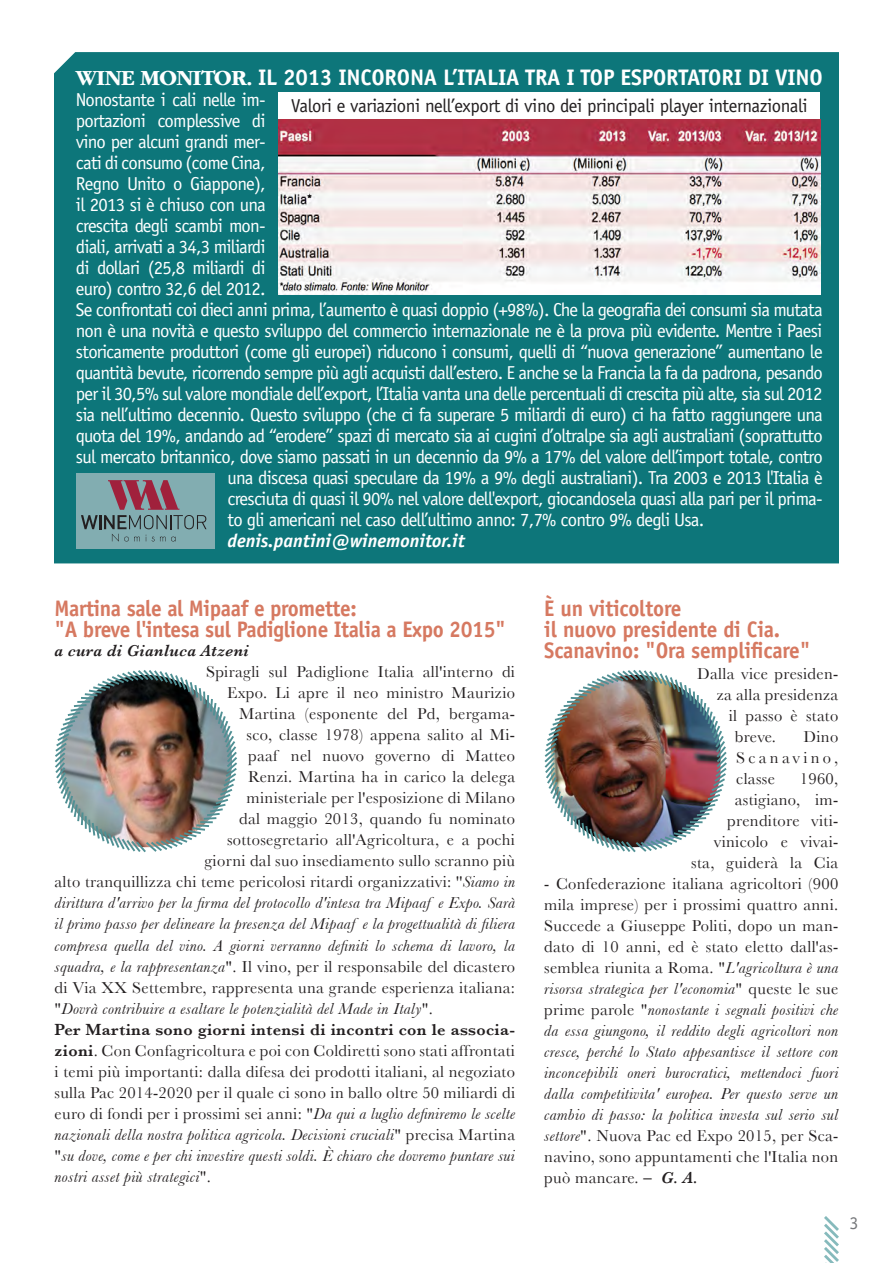
<style>
.page{position:relative;width:893px;height:1263px;background:#fff}
.page>*{position:absolute;margin:0;border:0;box-sizing:border-box;transform-origin:0 0}
.t1{font:700 22.5px "Officina Sans Std";letter-spacing:-.02em;color:#d67961;scale:.95 1}
.testo_box_bianco{font:700 22.5px "Officina Sans Std";letter-spacing:-.01em;color:#fff}
.testo_box_bianco-2{font:18.75px "Officina Sans Std";letter-spacing:-.04em;color:#fff}
.t2{font:18.75px "Officina Sans Std";letter-spacing:-.02em;color:#231f20}
.testo_box_bianco-3{font:italic 700 18.75px "Officina Sans Std";color:#fff}
.t3{font:18px "Officina Sans Std";color:#76787b}
.t4{font:16.5px/21px "Baskerville";letter-spacing:.02em;color:#231f20;text-align:justify}
.t5{font:italic 16.5px/21px "Baskerville";letter-spacing:.02em;color:#231f20;text-align:justify}
.t6{font:italic 600 16.5px "Baskerville";letter-spacing:.02em;color:#231f20}
.s1{font-family:"ITC Garamond Std"}
.s2{font-style:italic}
.s3{font-style:normal}
.s4{font-weight:600}
</style>
<div class="page">
<svg style="left:824px;top:1216px;width:15px;height:47px"></svg>
<div style="left:54px;top:52px;width:785px;height:511px;background:#0d767a"></div>
<div style="left:76px;top:473px;width:139px;height:76px;background:#82adb1"></div>
<svg style="left:81px;top:480px;width:126px;height:62px"></svg>
<img style="left:279px;top:119px;width:541px;height:176px">
<div style="left:279px;top:92px;width:541px;height:27px;background:#fff"></div>
<img style="left:55px;top:670px;width:182px;height:183px">
<img style="left:544px;top:670px;width:183px;height:183px">
<p class="testo_box_bianco" style="left:76px;top:63px;width:748px"><span class="s1">WINE MONITOR.</span> IL 2013 INCORONA L’ITALIA TRA I TOP ESPORTATORI DI VINO</p>
<p class="testo_box_bianco-2" style="left:76px;top:88px;width:191px">Nonostante i cali nelle im-</p>
<p class="testo_box_bianco-2" style="left:76px;top:109px;width:191px">portazioni complessive di</p>
<p class="testo_box_bianco-2" style="left:76px;top:130px;width:191px">vino per alcuni grandi mer-</p>
<p class="testo_box_bianco-2" style="left:76px;top:151px;width:191px">cati di consumo (come Cina,</p>
<p class="testo_box_bianco-2" style="left:76px;top:172px;width:191px">Regno Unito o Giappone),</p>
<p class="testo_box_bianco-2" style="left:76px;top:193px;width:191px">il 2013 si è chiuso con una</p>
<p class="testo_box_bianco-2" style="left:76px;top:214px;width:191px">crescita degli scambi mon-</p>
<p class="testo_box_bianco-2" style="left:76px;top:235px;width:191px">diali, arrivati a 34,3 miliardi</p>
<p class="testo_box_bianco-2" style="left:76px;top:256px;width:191px">di dollari (25,8 miliardi di</p>
<p class="testo_box_bianco-2" style="left:76px;top:277px;width:191px">euro) contro 32,6 del 2012.</p>
<p class="testo_box_bianco-2" style="left:76px;top:298px;width:748px">Se confrontati coi dieci anni prima, l’aumento è quasi doppio (+98%). Che la geografia dei consumi sia mutata</p>
<p class="testo_box_bianco-2" style="left:76px;top:319px;width:748px">non è una novità e questo sviluppo del commercio internazionale ne è la prova più evidente. Mentre i Paesi</p>
<p class="testo_box_bianco-2" style="left:76px;top:340px;width:748px">storicamente produttori (come gli europei) riducono i consumi, quelli di “nuova generazione” aumentano le</p>
<p class="testo_box_bianco-2" style="left:76px;top:361px;width:748px">quantità bevute, ricorrendo sempre più agli acquisti dall’estero. E anche se la Francia la fa da padrona, pesando</p>
<p class="testo_box_bianco-2" style="left:76px;top:382px;width:748px">per il 30,5% sul valore mondiale dell’export, l’Italia vanta una delle percentuali di crescita più alte, sia sul 2012</p>
<p class="testo_box_bianco-2" style="left:76px;top:403px;width:748px">sia nell’ultimo decennio. Questo sviluppo (che ci fa superare 5 miliardi di euro) ci ha fatto raggiungere una</p>
<p class="testo_box_bianco-2" style="left:76px;top:424px;width:748px">quota del 19%, andando ad “erodere” spazi di mercato sia ai cugini d’oltralpe sia agli australiani (soprattutto</p>
<p class="testo_box_bianco-2" style="left:76px;top:445px;width:748px">sul mercato britannico, dove siamo passati in un decennio da 9% a 17% del valore dell’import totale, contro</p>
<p class="testo_box_bianco-2" style="left:227px;top:466px;width:597px">una discesa quasi speculare da 19% a 9% degli australiani). Tra 2003 e 2013 l'Italia è</p>
<p class="testo_box_bianco-2" style="left:227px;top:487px;width:597px">cresciuta di quasi il 90% nel valore dell'export, giocandosela quasi alla pari per il prima-</p>
<p class="testo_box_bianco-2" style="left:227px;top:508px;width:478px">to gli americani nel caso dell’ultimo anno: 7,7% contro 9% degli Usa.</p>
<p class="testo_box_bianco-3" style="left:227px;top:529px;width:239px">denis.pantini@winemonitor.it</p>
<p class="t2" style="left:291px;top:95px;width:518px">Valori e variazioni nell’export di vino dei principali player internazionali</p>
<p class="t1" style="left:55px;top:594px;width:319px">Martina sale al Mipaaf e promette:</p>
<p class="t1" style="left:55px;top:615px;width:476px">"A breve l'intesa sul Padiglione Italia a Expo 2015"</p>
<p class="t6" style="left:55px;top:641px;width:196px">a cura di Gianluca Atzeni</p>
<p class="t4" style="left:206px;top:661px;width:310px">Spiragli sul Padiglione Italia all'interno di</p>
<p class="t4" style="left:227px;top:682px;width:289px">Expo. Li apre il neo ministro Maurizio</p>
<p class="t4" style="left:239px;top:703px;width:278px">Martina (esponente del Pd, bergama-</p>
<p class="t4" style="left:247px;top:724px;width:270px">sco, classe 1978) appena salito al Mi-</p>
<p class="t4" style="left:248px;top:745px;width:268px">paaf nel nuovo governo di Matteo</p>
<p class="t4" style="left:248px;top:766px;width:268px">Renzi. Martina ha in carico la delega</p>
<p class="t4" style="left:247px;top:787px;width:270px">ministeriale per l'esposizione di Milano</p>
<p class="t4" style="left:239px;top:808px;width:277px">dal maggio 2013, quando fu nominato</p>
<p class="t4" style="left:227px;top:829px;width:289px">sottosegretario all'Agricoltura, e a pochi</p>
<p class="t4" style="left:205px;top:850px;width:312px">giorni dal suo insediamento sullo scranno più</p>
<p class="t4" style="left:55px;top:871px;width:462px">alto tranquillizza chi teme pericolosi ritardi organizzativi: ''<span class="s2">Siamo in</span></p>
<p class="t5" style="left:55px;top:892px;width:462px">dirittura d'arrivo per la firma del protocollo d'intesa tra Mipaaf e Expo. Sarà</p>
<p class="t5" style="left:55px;top:913px;width:462px">il primo passo per delineare la presenza del Mipaaf e la progettualità di filiera</p>
<p class="t5" style="left:55px;top:934px;width:462px">compresa quella del vino. A giorni verranno definiti lo schema di lavoro, la</p>
<p class="t4" style="left:55px;top:955px;width:462px"><span class="s2">squadra, e la rappresentanza</span>". Il vino, per il responsabile del dicastero</p>
<p class="t4" style="left:55px;top:976px;width:462px">di Via XX Settembre, rappresenta una grande esperienza italiana:</p>
<p class="t5" style="left:55px;top:997px;width:380px"><span class="s3">"</span>Dovrà contribuire a esaltare le potenzialità del Made in Italy<span class="s3">".</span></p>
<p class="t4" style="left:55px;top:1018px;width:462px"><span class="s4">Per Martina sono giorni intensi di incontri con le associa&shy;zioni</span>. Con Confagricoltura e poi con Coldiretti sono stati affrontati i temi più importanti: dalla difesa dei prodotti italiani, al negoziato sulla Pac 2014-2020 per il quale ci sono in ballo oltre 50 miliardi di euro di fondi per i prossimi sei anni: "<span class="s2">Da qui a luglio definiremo le scelte nazionali della nostra politica agricola. Decisioni cruciali</span>" precisa Martina "<span class="s2">su dove, come e per chi investire questi soldi. È chiaro che dovremo puntare sui nostri asset più strategici</span>".</p>
<p class="t1" style="left:544px;top:594px;width:146px">È un viticoltore</p>
<p class="t1" style="left:544px;top:615px;width:250px">il nuovo presidente di Cia.</p>
<p class="t1" style="left:544px;top:636px;width:282px">Scanavino: "Ora semplificare"</p>
<p class="t4" style="left:697px;top:663px;width:143px">Dalla vice presiden-</p>
<p class="t4" style="left:717px;top:684px;width:123px">za alla presidenza</p>
<p class="t4" style="left:729px;top:705px;width:111px">il passo è stato</p>
<p class="t4" style="left:735px;top:726px;width:43px">breve.</p>
<p class="t4" style="left:736px;top:726px;width:103px;text-indent:67px">Dino Scanavino, classe</p>
<p class="t4" style="left:691px;top:768px;width:149px;text-align:right">1960,<br>astigiano, im&shy;prenditore viti&shy;vinicolo e vivai&shy;sta, guiderà la Cia</p>
<p class="t5" style="left:544px;top:873px;width:296px"><span class="s3">- Confederazione italiana agricoltori (900 mila imprese) per i prossimi quattro anni.<br>Succede a Giuseppe Politi, dopo un man&shy;dato di 10 anni, ed è stato eletto dall'as&shy;semblea riunita a Roma. "</span>L'agricoltura è una risorsa strategica per l'economia<span class="s3">" queste le sue prime parole "</span>nonostante i segnali positivi che da essa giungono, il reddito degli agricoltori non cresce, perché lo Stato appesantisce il settore con inconcepibili oneri burocratici, mettendoci fuori dalla competitivita' europea. Per questo serve un cambio di passo: la politica investa sul serio sul settore<span class="s3">". Nuova Pac ed Expo 2015, per Sca&shy;navino, sono appuntamenti che l'Italia non può mancare.</span> <span class="s4">– G. A.</span></p>
<p class="t3" style="left:850px;top:1212px;width:10px">3</p>
</div>
